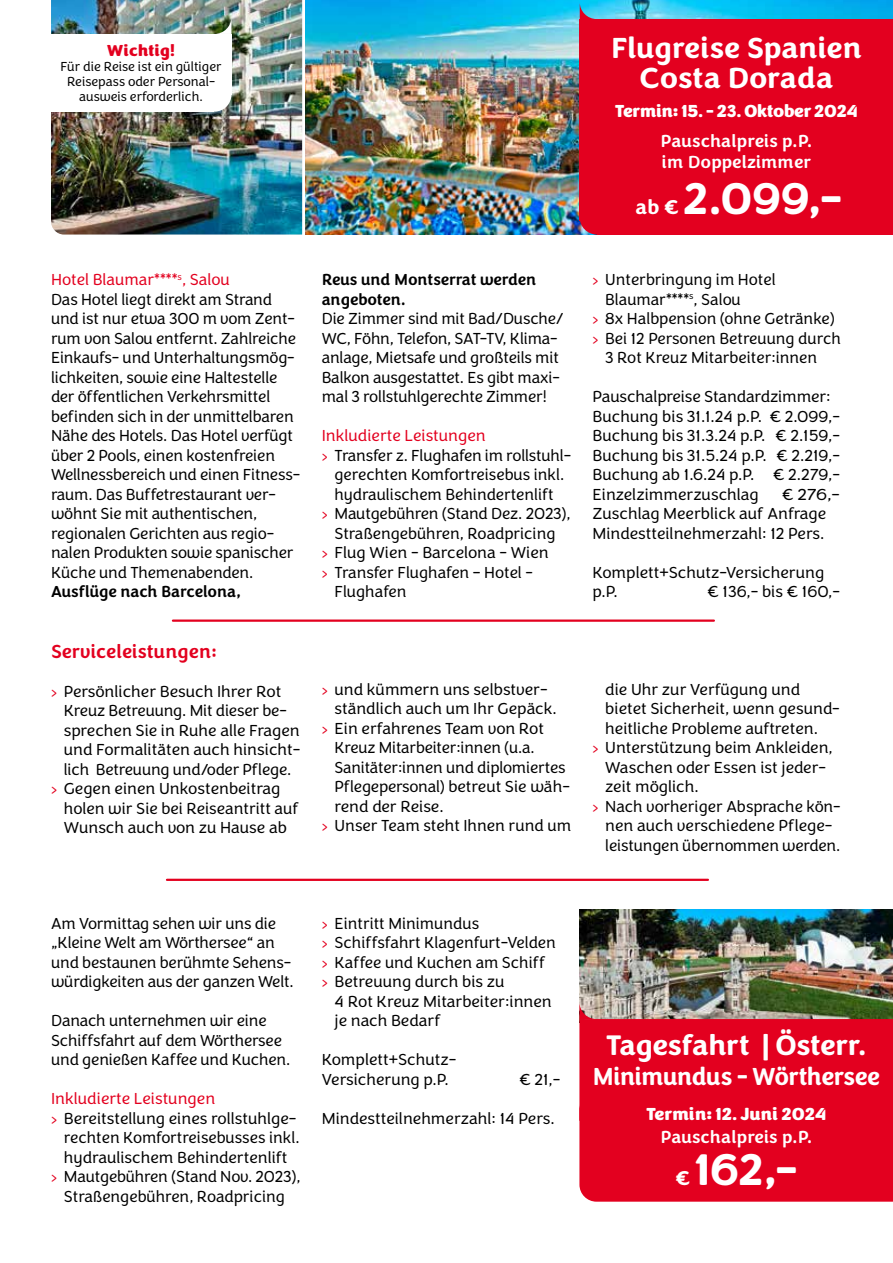
<style>
.page{position:relative;width:893px;height:1263px;background:#fff}
.page>*{position:absolute;margin:0;border:0;box-sizing:border-box;transform-origin:0 0}
.t1{font:700 45.9px "Congenial";letter-spacing:-.01em;color:#fff}
.t2{font:700 30px/30px "Congenial";letter-spacing:-.005em;color:#fff;text-align:center}
.t3{font:700 29.25px "Congenial";letter-spacing:-.015em;color:#fff}
.t4{font:700 25.5px "Congenial";letter-spacing:-.025em;color:#fff;scale:.95 1}
.t5{font:500 19.5px "Congenial";color:#e3001f}
.t6{font:500 18px/21px "Congenial";color:#fff}
.t7{font:900 18px "Congenial";letter-spacing:-.01em;color:#fff}
.t8{font:300 16.5px/19.5px "Congenial";letter-spacing:-.01em;color:#000}
.t9{font:500 16.5px/19.5px "Congenial";letter-spacing:-.01em;color:#000}
.t10{font:300 16.5px "Congenial";color:#e3001f}
.t11{font:900 16.5px "Congenial";letter-spacing:.01em;color:#e3001f}
.t12{font:300 13.5px/15px "Congenial";color:#000;text-align:center}
.s1{color:#e3001f}
.s2{font-size:20.7px}
</style>
<div class="page">
<img style="left:51px;top:0;width:251px;height:234px">
<img style="left:306px;top:0;width:328px;height:234px">
<img style="left:634px;top:0;width:259px;height:19px">
<div style="left:580px;top:19px;width:313px;height:202px;background:#e3001f"></div>
<div style="left:597px;top:84px;width:296px;height:150px;background:#e3001f"></div>
<div style="left:580px;top:200px;width:34px;height:34px;background:#e3001f;border-radius:50%"></div>
<svg style="left:580px;top:2px;width:17px;height:17px"></svg>
<img style="left:579px;top:909px;width:314px;height:110px">
<hr style="left:173px;top:619px;width:541px;height:3px;background:#e3001f">
<hr style="left:167px;top:879px;width:541px;height:2px;background:#e3001f">
<div style="left:579px;top:1019px;width:314px;height:183px;background:#e3001f"></div>
<svg style="left:579px;top:1002px;width:17px;height:17px"></svg>
<div style="left:197px;top:78px;width:34px;height:34px;background:#fff;border-radius:50%"></div>
<svg style="left:214px;top:17px;width:17px;height:17px"></svg>
<div style="left:129px;top:34px;width:102px;height:60px;background:#fff"></div>
<div style="left:51px;top:34px;width:163px;height:78px;background:#fff"></div>
<p class="t11" style="left:107px;top:40px;width:69px">Wichtig!</p>
<p class="t12" style="left:61px;top:60px;width:162px">Für die Reise ist ein gültiger<br>Reisepass oder Personal&shy;ausweis erforderlich.</p>
<p class="t8" style="left:51px;top:270px;width:251px"><span class="s1">Hotel Blaumar****</span><sup>s</sup><span class="s1">, Salou<br></span>Das Hotel liegt direkt am Strand und ist nur etwa 300 m vom Zent&shy;rum von Salou entfernt. Zahlreiche<br>Einkaufs- und Unterhaltungsmög&shy;lichkeiten, sowie eine Haltestelle der öffentlichen Verkehrsmittel befinden sich in der unmittelbaren<br>Nähe des Hotels. Das Hotel verfügt über 2 Pools, einen kostenfreien<br>Wellnessbereich und einen Fitness&shy;raum. Das Buffetrestaurant ver&shy;wöhnt Sie mit authentischen, regionalen Gerichten aus regio&shy;nalen Produkten sowie spanischer<br>Küche und Themenabenden.</p>
<p class="t9" style="left:51px;top:582px;width:192px">Ausflüge nach Barcelona,</p>
<p class="t5" style="left:51px;top:640px;width:168px">Serviceleistungen:</p>
<p class="t8" style="left:51px;top:682px;width:232px"><span class="s1">›</span> Persönlicher Besuch Ihrer Rot</p>
<p class="t8" style="left:64px;top:701px;width:225px">Kreuz Betreuung. Mit dieser be-</p>
<p class="t8" style="left:64px;top:721px;width:237px">sprechen Sie in Ruhe alle Fragen</p>
<p class="t8" style="left:64px;top:740px;width:238px">und Formalitäten auch hinsicht-</p>
<p class="t8" style="left:64px;top:760px;width:229px">lich Betreuung und/oder Pflege.</p>
<p class="t8" style="left:51px;top:779px;width:231px"><span class="s1">›</span> Gegen einen Unkostenbeitrag</p>
<p class="t8" style="left:64px;top:799px;width:237px">holen wir Sie bei Reiseantritt auf</p>
<p class="t8" style="left:64px;top:818px;width:225px">Wunsch auch von zu Hause ab</p>
<p class="t9" style="left:322px;top:270px;width:216px">Reus und Montserrat werden angeboten.</p>
<p class="t8" style="left:322px;top:309px;width:244px">Die Zimmer sind mit Bad/Dusche/ WC, Föhn, Telefon, SAT-TV, Klima&shy;anlage, Mietsafe und großteils mit Balkon ausgestattet. Es gibt maxi&shy;mal 3 rollstuhlgerechte Zimmer!</p>
<p class="t10" style="left:322px;top:426px;width:166px">Inkludierte Leistungen</p>
<p class="t8" style="left:322px;top:446px;width:251px"><span class="s1">›</span> Transfer z. Flughafen im rollstuhl-</p>
<p class="t8" style="left:334px;top:465px;width:231px">gerechten Komfortreisebus inkl.</p>
<p class="t8" style="left:334px;top:485px;width:220px">hydraulischem Behindertenlift</p>
<p class="t8" style="left:322px;top:504px;width:250px"><span class="s1">›</span> Mautgebühren (Stand Dez. 2023),</p>
<p class="t8" style="left:334px;top:524px;width:222px">Straßengebühren, Roadpricing</p>
<p class="t8" style="left:322px;top:543px;width:229px"><span class="s1">›</span> Flug Wien - Barcelona - Wien</p>
<p class="t8" style="left:322px;top:563px;width:213px"><span class="s1">›</span> Transfer Flughafen – Hotel -</p>
<p class="t8" style="left:334px;top:582px;width:73px">Flughafen</p>
<p class="t8" style="left:322px;top:680px;width:228px"><span class="s1">›</span> und kümmern uns selbstver-</p>
<p class="t8" style="left:334px;top:699px;width:224px">ständlich auch um Ihr Gepäck.</p>
<p class="t8" style="left:322px;top:719px;width:224px"><span class="s1">›</span> Ein erfahrenes Team von Rot</p>
<p class="t8" style="left:334px;top:738px;width:202px">Kreuz Mitarbeiter:innen (u.a.</p>
<p class="t8" style="left:334px;top:758px;width:233px">Sanitäter:innen und diplomiertes</p>
<p class="t8" style="left:334px;top:777px;width:237px">Pflegepersonal) betreut Sie wäh-</p>
<p class="t8" style="left:334px;top:797px;width:111px">rend der Reise.</p>
<p class="t8" style="left:322px;top:816px;width:251px"><span class="s1">›</span> Unser Team steht Ihnen rund um</p>
<h2 class="t2" style="left:611px;top:33px;width:252px">Flugreise Spanien<br>Costa Dorada</h2>
<p class="t7" style="left:615px;top:100px;width:244px">Termin: 15. - 23. Oktober 2024</p>
<p class="t6" style="left:660px;top:131px;width:154px">Pauschalpreis p.P. im Doppelzimmer</p>
<h1 class="t1" style="left:636px;top:169px;width:208px"><span class="s2">ab €</span> 2.099,–</h1>
<p class="t8" style="left:592px;top:270px;width:185px"><span class="s1">›</span> Unterbringung im Hotel</p>
<p class="t8" style="left:605px;top:290px;width:137px">Blaumar****<sup>s</sup>, Salou</p>
<p class="t8" style="left:592px;top:309px;width:244px"><span class="s1">›</span> 8x Halbpension (ohne Getränke)</p>
<p class="t8" style="left:592px;top:329px;width:250px"><span class="s1">›</span> Bei 12 Personen Betreuung durch</p>
<p class="t8" style="left:605px;top:348px;width:213px">3 Rot Kreuz Mitarbeiter:innen</p>
<p class="t8" style="left:592px;top:387px;width:249px">Pauschalpreise Standardzimmer:<br>Buchung bis 31.1.24 p.P. € 2.099,-<br>Buchung bis 31.3.24 p.P. € 2.159,-<br>Buchung bis 31.5.24 p.P. € 2.219,-<br>Buchung ab 1.6.24 p.P. € 2.279,-<br>Einzelzimmerzuschlag</p>
<p class="t8" style="left:592px;top:485px;width:249px;text-indent:190px">€ 276,-<br>Zuschlag Meerblick auf Anfrage<br>Mindestteilnehmerzahl: 12 Pers.</p>
<p class="t8" style="left:592px;top:563px;width:233px">Komplett+Schutz-Versicherung p.P.</p>
<p class="t8" style="left:707px;top:582px;width:134px">€ 136,- bis € 160,-</p>
<p class="t8" style="left:605px;top:680px;width:196px">die Uhr zur Verfügung und</p>
<p class="t8" style="left:605px;top:699px;width:236px">bietet Sicherheit, wenn gesund-</p>
<p class="t8" style="left:605px;top:719px;width:214px">heitliche Probleme auftreten.</p>
<p class="t8" style="left:592px;top:738px;width:242px"><span class="s1">›</span> Unterstützung beim Ankleiden,</p>
<p class="t8" style="left:605px;top:758px;width:222px">Waschen oder Essen ist jeder-</p>
<p class="t8" style="left:605px;top:777px;width:95px">zeit möglich.</p>
<p class="t8" style="left:592px;top:797px;width:250px"><span class="s1">›</span> Nach vorheriger Absprache kön-</p>
<p class="t8" style="left:605px;top:816px;width:229px">nen auch verschiedene Pflege-</p>
<p class="t8" style="left:605px;top:836px;width:237px">leistungen übernommen werden.</p>
<p class="t8" style="left:51px;top:914px;width:244px">Am Vormittag sehen wir uns die „Kleine Welt am Wörthersee“ an und bestaunen berühmte Sehens&shy;würdigkeiten aus der ganzen Welt.</p>
<p class="t8" style="left:51px;top:1011px;width:241px">Danach unternehmen wir eine<br>Schiffsfahrt auf dem Wörthersee und genießen Kaffee und Kuchen.</p>
<p class="t10" style="left:51px;top:1089px;width:166px">Inkludierte Leistungen</p>
<p class="t8" style="left:51px;top:1109px;width:247px"><span class="s1">›</span> Bereitstellung eines rollstuhlge-</p>
<p class="t8" style="left:64px;top:1128px;width:237px">rechten Komfortreisebusses inkl.</p>
<p class="t8" style="left:64px;top:1148px;width:225px">hydraulischem Behindertenlift</p>
<p class="t8" style="left:51px;top:1167px;width:251px"><span class="s1">›</span> Mautgebühren (Stand Nov. 2023),</p>
<p class="t8" style="left:64px;top:1187px;width:222px">Straßengebühren, Roadpricing</p>
<p class="t8" style="left:322px;top:914px;width:236px"><span class="s1">›</span> Eintritt Minimundus<br><span class="s1">›</span> Schiffsfahrt Klagenfurt-Velden <span class="s1">›</span> Kaffee und Kuchen am Schiff<br><span class="s1">›</span> Betreuung durch bis zu</p>
<p class="t8" style="left:335px;top:992px;width:219px">4 Rot Kreuz Mitarbeiter:innen je nach Bedarf</p>
<p class="t8" style="left:322px;top:1050px;width:136px">Komplett+Schutz-<br>Versicherung p.P.</p>
<p class="t8" style="left:519px;top:1070px;width:42px">€ 21,-</p>
<p class="t8" style="left:322px;top:1109px;width:234px">Mindestteilnehmerzahl: 14 Pers.</p>
<h3 class="t3" style="left:606px;top:1027px;width:262px">Tagesfahrt | Österr.</h3>
<h3 class="t4" style="left:593px;top:1061px;width:304px">Minimundus - Wörthersee</h3>
<p class="t7" style="left:646px;top:1103px;width:182px">Termin: 12. Juni 2024</p>
<p class="t6" style="left:660px;top:1127px;width:154px">Pauschalpreis p.P.</p>
<h1 class="t1" style="left:675px;top:1140px;width:124px"><span class="s2">€</span> 162,–</h1>
</div>
